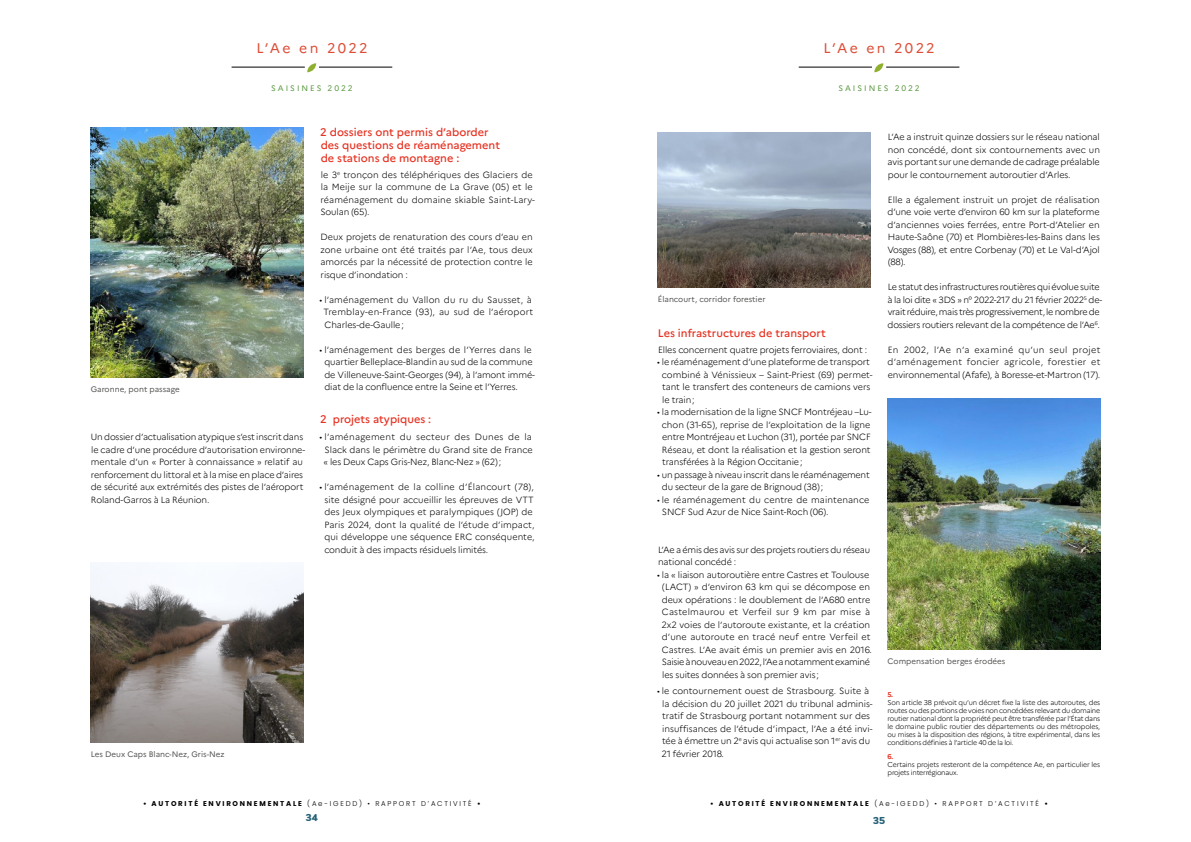
<style>
.page{position:relative;width:1191px;height:842px;background:#fff}
.page>*{position:absolute;margin:0;border:0;box-sizing:border-box;transform-origin:0 0}
.t1{font:14px "Marianne";letter-spacing:.165em;color:#dd4d37}
.INTER1{font:500 11px/13.2px "Marianne";color:#e63323}
.t2{font:900 10px "Nunito";color:#266278}
.TXT_COURANT{font:300 9px/12.5px "Marianne";letter-spacing:-.01em;color:#000}
.TXT_COURANT-2{font:300 9px/12.5px "Marianne";letter-spacing:-.03em;color:#000}
.TXT_COURANT-3{font:300 9px/12.5px "Marianne";letter-spacing:.01em;color:#000}
.TXT_COURANT-4{font:300 9px/12.5px "Marianne";letter-spacing:.015em;color:#000}
.LÉGENDES{font:8px "Marianne";color:#575756}
.t3{font:8px "Marianne";letter-spacing:.25em;color:#5c9942}
.NOTE_BAS_DE_PAGE{font:300 7px/8px "Marianne";letter-spacing:-.03em;color:#000;text-align:justify}
.t4{font:300 7px "Poppins";letter-spacing:.25em;color:#000}
.NOTE_BAS_DE_PAGE_N{font:700 7px "Marianne";color:#e63323}
.s1{font-weight:700}
</style>
<div class="page">
<svg style="left:307px;top:63px;width:9px;height:9px"></svg>
<hr style="left:231px;top:67px;width:74px;height:1px;background:#000">
<hr style="left:319px;top:67px;width:73px;height:1px;background:#000">
<svg style="left:874px;top:63px;width:9px;height:9px"></svg>
<hr style="left:798px;top:67px;width:74px;height:1px;background:#000">
<hr style="left:886px;top:67px;width:73px;height:1px;background:#000">
<img style="left:91px;top:128px;width:212px;height:249px">
<img style="left:658px;top:132px;width:212px;height:155px">
<img style="left:887px;top:398px;width:213px;height:251px">
<img style="left:91px;top:563px;width:212px;height:180px">
<h1 class="t1" style="left:256px;top:39px;width:113px">L’Ae en 2022</h1>
<h1 class="t1" style="left:823px;top:39px;width:113px">L’Ae en 2022</h1>
<p class="t3" style="left:271px;top:83px;width:83px">SAISINES 2022</p>
<p class="t3" style="left:838px;top:83px;width:83px">SAISINES 2022</p>
<p class="LÉGENDES" style="left:91px;top:384px;width:90px">Garonne, pont passage</p>
<p class="TXT_COURANT" style="left:91px;top:431px;width:216px">Un dossier d’actualisation atypique s’est inscrit dans le cadre d’une procédure d’autorisation environne&shy;mentale d’un « Porter à connaissance » relatif au renforcement du littoral et à la mise en place d’aires de sécurité aux extrémités des pistes de l’aéroport Roland-Garros à La Réunion.</p>
<p class="INTER1" style="left:320px;top:125px;width:181px">2 dossiers ont permis d’aborder des questions de réaménagement de stations de montagne :</p>
<p class="TXT_COURANT-3" style="left:320px;top:168px;width:216px">le 3<sup>e</sup> tronçon des téléphériques des Glaciers de la Meije sur la commune de La Grave (05) et le réaménagement du domaine skiable Saint-Lary-Soulan (65).</p>
<p class="TXT_COURANT" style="left:320px;top:231px;width:214px;text-align:justify">Deux projets de renaturation des cours d’eau en zone urbaine ont été traités par l’Ae, tous deux amorcés par la nécessité de protection contre le risque d’inondation :</p>
<p class="TXT_COURANT-4" style="left:323px;top:293px;width:211px;text-indent:-4px">• l’aménagement du Vallon du ru du Sausset, à<br>Tremblay-en-France (93), au sud de l’aéroport<br>Charles-de-Gaulle;</p>
<p class="TXT_COURANT" style="left:324px;top:343px;width:212px;text-indent:-5px">• l’aménagement des berges de l’Yerres dans le quartier Belleplace-Blandin au sud de la commune de Villeneuve-Saint-Georges (94), à l’amont immé&shy;diat de la confluence entre la Seine et l’Yerres.</p>
<p class="INTER1" style="left:320px;top:413px;width:113px">2 projets atypiques :</p>
<p class="TXT_COURANT" style="left:323px;top:431px;width:211px;text-align:justify;text-indent:-4px">• l’aménagement du secteur des Dunes de la Slack dans le périmètre du Grand site de France « les Deux Caps Gris-Nez, Blanc-Nez » (62);</p>
<p class="TXT_COURANT" style="left:324px;top:481px;width:212px;text-indent:-5px">• l’aménagement de la colline d’Élancourt (78), site désigné pour accueillir les épreuves de VTT des Jeux olympiques et paralympiques (JOP) de Paris 2024, dont la qualité de l’étude d’impact, qui développe une séquence ERC conséquente, conduit à des impacts résiduels limités.</p>
<p class="LÉGENDES" style="left:91px;top:749px;width:135px">Les Deux Caps Blanc-Nez, Gris-Nez</p>
<p class="LÉGENDES" style="left:658px;top:294px;width:109px">Élancourt, corridor forestier</p>
<p class="INTER1" style="left:658px;top:327px;width:169px">Les infrastructures de transport</p>
<p class="TXT_COURANT" style="left:658px;top:343px;width:211px">Elles concernent quatre projets ferroviaires, dont :</p>
<p class="TXT_COURANT" style="left:662px;top:356px;width:212px;text-indent:-5px">• le réaménagement d’une plateforme de transport combiné à Vénissieux – Saint-Priest (69) permet&shy;tant le transfert des conteneurs de camions vers le train;</p>
<p class="TXT_COURANT" style="left:662px;top:406px;width:211px;text-indent:-5px">• la modernisation de la ligne SNCF Montréjeau –Lu&shy;chon (31-65), reprise de l’exploitation de la ligne entre Montréjeau et Luchon (31), portée par SNCF Réseau, et dont la réalisation et la gestion seront transférées à la Région Occitanie;</p>
<p class="TXT_COURANT" style="left:662px;top:468px;width:209px;text-indent:-5px">• un passage à niveau inscrit dans le réaménagement du secteur de la gare de Brignoud (38);</p>
<p class="TXT_COURANT" style="left:662px;top:493px;width:209px;text-indent:-5px">• le réaménagement du centre de maintenance<br>SNCF Sud Azur de Nice Saint-Roch (06).</p>
<p class="TXT_COURANT" style="left:658px;top:543px;width:214px">L’Ae a émis des avis sur des projets routiers du réseau national concédé :</p>
<p class="TXT_COURANT" style="left:661px;top:568px;width:212px;text-indent:-4px">• la « liaison autoroutière entre Castres et Toulouse (LACT) » d’environ 63 km qui se décompose en deux opérations : le doublement de l’A680 entre Castelmaurou et Verfeil sur 9 km par mise à 2x2 voies de l’autoroute existante, et la création d’une autoroute en tracé neuf entre Verfeil et Castres. L’Ae avait émis un premier avis en 2016.<br>Saisie à nouveau en 2022, l’Ae a notamment examiné les suites données à son premier avis;</p>
<p class="TXT_COURANT" style="left:661px;top:685px;width:212px;text-indent:-4px">• le contournement ouest de Strasbourg. Suite à la décision du 20 juillet 2021 du tribunal adminis&shy;tratif de Strasbourg portant notamment sur des insuffisances de l’étude d’impact, l’Ae a été invi&shy;tée à émettre un 2<sup>e</sup> avis qui actualise son 1<sup>er</sup> avis du 21 février 2018.</p>
<p class="TXT_COURANT" style="left:887px;top:131px;width:214px;text-align:justify">L’Ae a instruit quinze dossiers sur le réseau national non concédé, dont six contournements avec un avis portant sur une demande de cadrage préalable pour le contournement autoroutier d’Arles.</p>
<p class="TXT_COURANT" style="left:887px;top:193px;width:214px;text-align:justify">Elle a également instruit un projet de réalisation d’une voie verte d’environ 60 km sur la plateforme d’anciennes voies ferrées, entre Port-d’Atelier en Haute-Saône (70) et Plombières-les-Bains dans les Vosges (88), et entre Corbenay (70) et Le Val-d’Ajol (88).</p>
<p class="TXT_COURANT-2" style="left:887px;top:281px;width:216px">Le statut des infrastructures routières qui évolue suite à la loi dite « 3DS » n° 2022-217 du 21 février 2022<sup>5</sup> de&shy;vrait réduire, mais très progressivement, le nombre de dossiers routiers relevant de la compétence de l’Ae<sup>6</sup>.</p>
<p class="TXT_COURANT" style="left:887px;top:343px;width:214px;text-align:justify">En 2002, l’Ae n’a examiné qu’un seul projet d’aménagement foncier agricole, forestier et environnemental (Afafe), à Boresse-et-Martron (17).</p>
<p class="LÉGENDES" style="left:887px;top:656px;width:119px">Compensation berges érodées</p>
<p class="NOTE_BAS_DE_PAGE_N" style="left:887px;top:691px;width:7px">5.</p>
<p class="NOTE_BAS_DE_PAGE" style="left:887px;top:699px;width:214px">Son article 38 prévoit qu’un décret fixe la liste des autoroutes, des routes ou des portions de voies non concédées relevant du domaine routier national dont la propriété peut être transférée par l’État dans le domaine public routier des départements ou des métropoles, ou mises à la disposition des régions, à titre expérimental, dans les conditions définies à l’article 40 de la loi.</p>
<p class="NOTE_BAS_DE_PAGE_N" style="left:887px;top:752px;width:7px">6.</p>
<p class="NOTE_BAS_DE_PAGE" style="left:887px;top:760px;width:214px">Certains projets resteront de la compétence Ae, en particulier les projets interrégionaux.</p>
<p class="t4" style="left:143px;top:799px;width:339px"><span class="s1">• AUTORITÉ ENVIRONNEMENTALE</span> (Ae-IGEDD) • RAPPORT D’ACTIVITÉ <span class="s1">•</span></p>
<p class="t4" style="left:710px;top:799px;width:339px"><span class="s1">• AUTORITÉ ENVIRONNEMENTALE</span> (Ae-IGEDD) • RAPPORT D’ACTIVITÉ <span class="s1">•</span></p>
<p class="t2" style="left:306px;top:810px;width:13px">34</p>
<p class="t2" style="left:873px;top:813px;width:13px">35</p>
</div>
